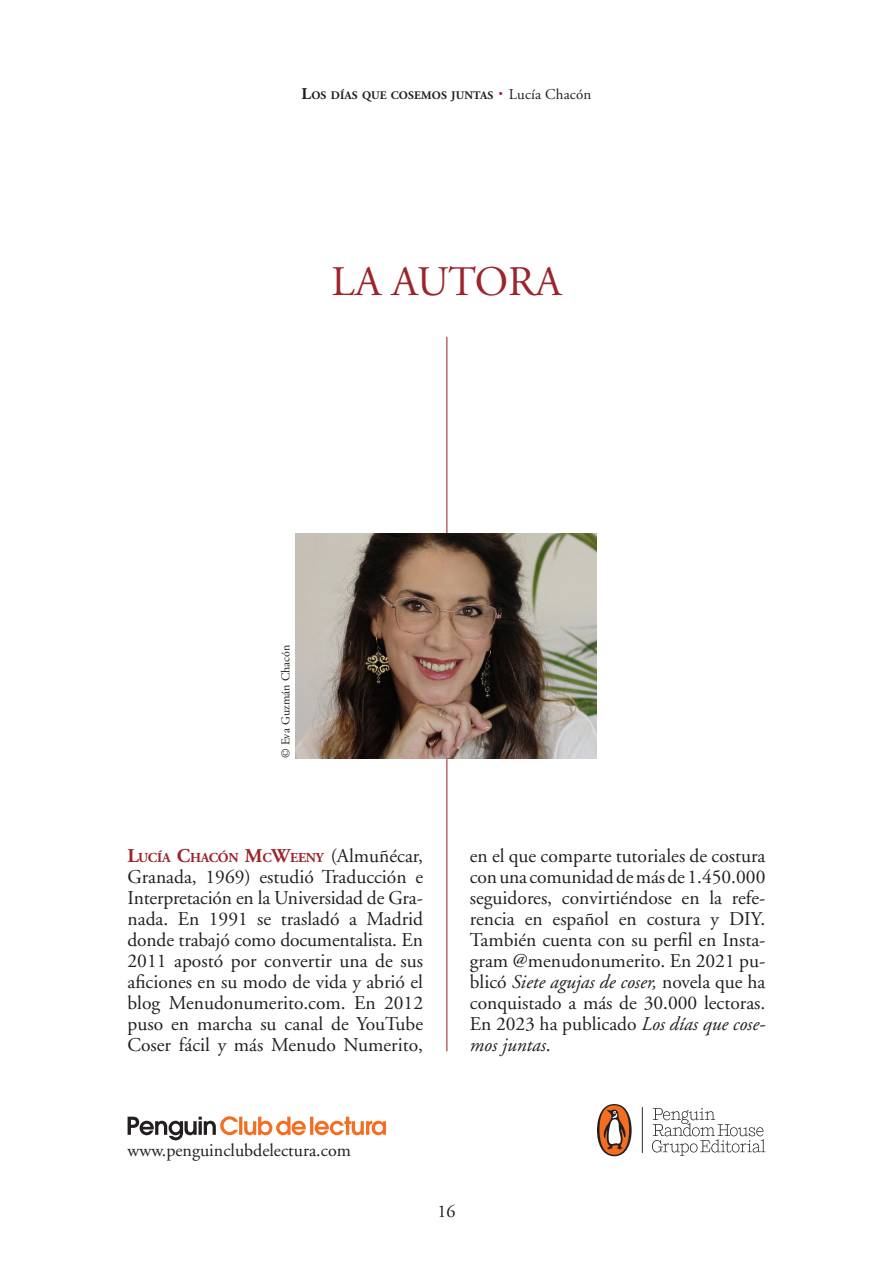
<style>
.page{position:relative;width:893px;height:1263px;background:#fff}
.page>*{position:absolute;margin:0;border:0;box-sizing:border-box;transform-origin:0 0}
.epígrafes{font:42px "Adobe Garamond";color:#9c252b}
.parrafo-sin-sangria{font:19.5px/21px "Adobe Garamond";color:#231f20;text-align:justify}
.t1{font:18px "Adobe Garamond";color:#231f20}
.t2{font:15px "Adobe Garamond";letter-spacing:.01em;color:#231f20}
.parrafo-sin-sangria-2{font:700 13.65px "Adobe Garamond Pro";letter-spacing:-.015em;color:#9c252b}
.t3{font:12px "Adobe Garamond";letter-spacing:.01em;color:#231f20}
.t4{font:700 11.55px "Adobe Garamond Pro";letter-spacing:.015em;color:#231f20}
.s1{font-size:16.5px}
.s2{font-size:27px;color:#9c252b}
.s3{font-size:19.5px}
.s4{font-family:"Adobe Garamond";font-weight:400;font-size:19.5px;color:#231f20}
.s5{font-style:italic}
</style>
<div class="page">
<hr style="left:446px;top:337px;width:1px;height:714px;background:#9c252b">
<img style="left:295px;top:533px;width:302px;height:225px">
<svg style="left:597px;top:1104px;width:35px;height:52px"></svg>
<svg style="left:642px;top:1107px;width:123px;height:49px"></svg>
<svg style="left:128px;top:1116px;width:258px;height:24px"></svg>
<p class="t4" style="left:302px;top:89px;width:193px"><span class="s1">L</span>OS DÍAS QUE COSEMOS JUNTAS</p>
<p class="t2" style="left:498px;top:86px;width:95px"><span class="s2">·</span> Lucía Chacón</p>
<p class="epígrafes" style="left:331px;top:259px;width:232px">LA AUTORA</p>
<p class="t3" style="left:279px;top:758px;width:115px;rotate:-90deg">© Eva Guzmán Chacón</p>
<p class="parrafo-sin-sangria-2" style="left:128px;top:850px;width:297px"><span class="s3">L</span>UCÍA <span class="s3">C</span>HACÓN <span class="s3">M</span>C<span class="s3">W</span>EENY <span class="s4">(Almuñécar,</span></p>
<p class="parrafo-sin-sangria" style="left:128px;top:867px;width:297px">Granada, 1969) estudió Traducción e Interpretación en la Universidad de Gra&shy;nada. En 1991 se trasladó a Madrid donde trabajó como documentalista. En 2011 apostó por convertir una de sus aficiones en su modo de vida y abrió el blog Menudonumerito.com. En 2012 puso en marcha su canal de YouTube Coser fácil y más Menudo Numerito,</p>
<p class="parrafo-sin-sangria" style="left:470px;top:846px;width:297px">en el que comparte tutoriales de costura con una comunidad de más de 1.450.000 seguidores, convirtiéndose en la refe&shy;rencia en español en costura y DIY.<br>También cuenta con su perfil en Insta&shy;gram @menudonumerito. En 2021 pu&shy;blicó <span class="s5">Siete agujas de coser,</span> novela que ha conquistado a más de 30.000 lectoras.<br>En 2023 ha publicado <span class="s5">Los días que cose&shy;mos juntas</span>.</p>
<p class="t1" style="left:128px;top:1140px;width:225px">www.penguinclubdelectura.com</p>
<p class="t1" style="left:437px;top:1201px;width:19px">16</p>
</div>
